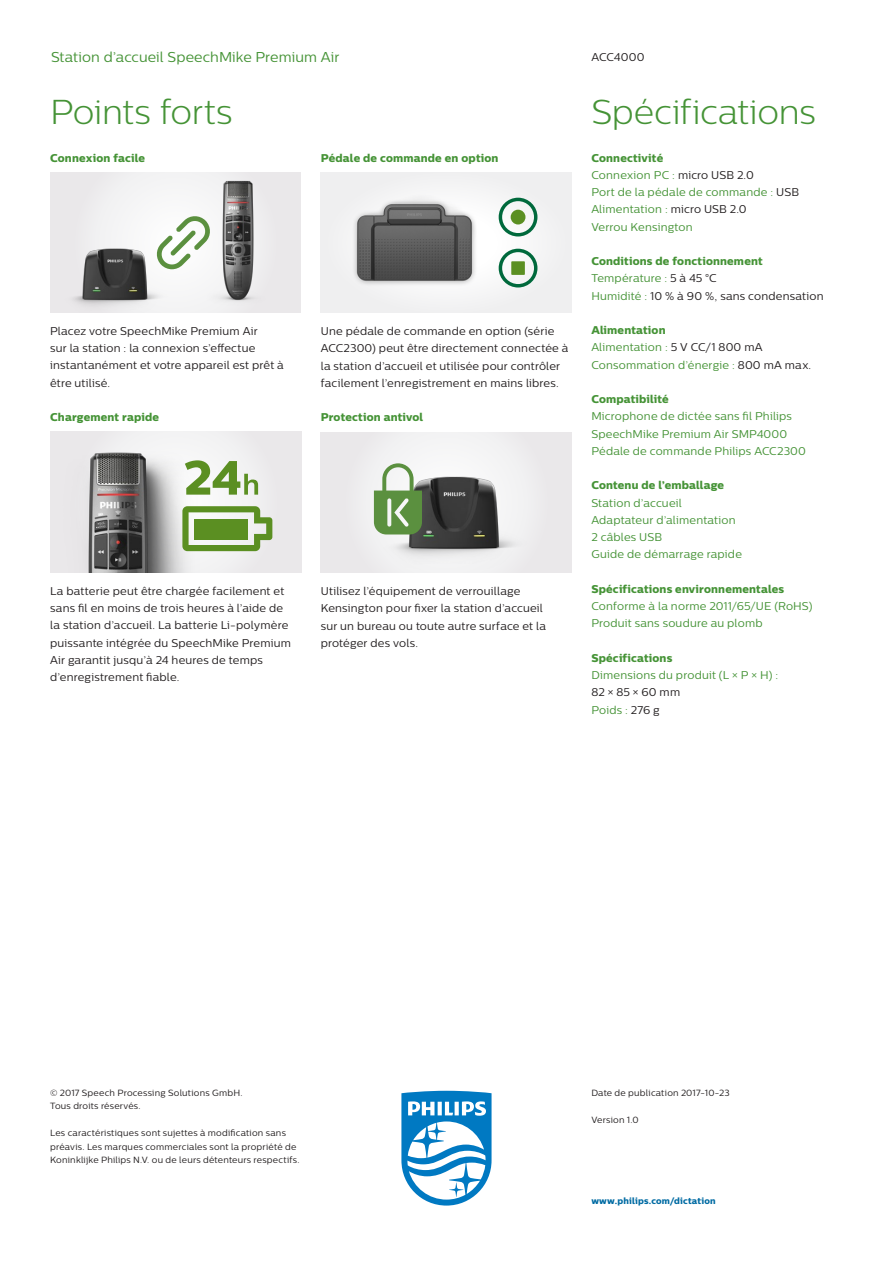
<style>
.page{position:relative;width:893px;height:1263px;background:#fff}
.page>*{position:absolute;margin:0;border:0;box-sizing:border-box;transform-origin:0 0}
.Specs___Highlights_h{font:300 34.5px "Centrale Sans";letter-spacing:-.01em;color:#459336}
.Product_name{font:14.25px "Centrale Sans";letter-spacing:.005em;color:#459336}
.Feature_text{font:11.25px/17.2px "Centrale Sans";letter-spacing:.015em;color:#231f20}
.Item_name{font:11.25px/17.2px "Centrale Sans";letter-spacing:.015em;color:#459336}
.Chapter_name{font:11.25px "Centrale Sans X Bold";letter-spacing:.015em;color:#459336}
.Feature_name{font:11.25px "Centrale Sans X Bold";letter-spacing:.015em;color:#459336}
.Item_name-2{font:11.25px "Centrale Sans";letter-spacing:.015em;color:#231f20}
.CNT{font:11.25px "Centrale Sans";color:#231f20}
.Copyright{font:9px/13.5px "Centrale Sans";letter-spacing:.025em;color:#231f20}
.Copyright-2{font:9px "Centrale Sans X Bold";letter-spacing:.02em;color:#006ba3}
.s1{color:#231f20}
.s2{color:#459336}
</style>
<div class="page">
<div style="left:50px;top:172px;width:250px;height:140px;background:linear-gradient(to right,#f0eff0,#efeeef)"></div>
<img style="left:71px;top:215px;width:112px;height:93px">
<img style="left:184px;top:180px;width:72px;height:121px">
<svg style="left:155px;top:215px;width:56px;height:54px"></svg>
<div style="left:50px;top:432px;width:251px;height:140px;background:#eae8ea"></div>
<img style="left:88px;top:444px;width:133px;height:128px">
<svg style="left:182px;top:506px;width:90px;height:45px"></svg>
<div style="left:195px;top:519px;width:53px;height:20px;background:#5b8f22"></div>
<svg style="left:185px;top:460px;width:73px;height:35px"></svg>
<svg style="left:401px;top:1091px;width:91px;height:114px"></svg>
<div style="left:321px;top:172px;width:251px;height:141px;background:#f0f0f1"></div>
<img style="left:355px;top:201px;width:127px;height:83px">
<svg style="left:499px;top:249px;width:38px;height:38px"></svg>
<div style="left:511px;top:261px;width:14px;height:14px;background:#5b8f22"></div>
<svg style="left:499px;top:198px;width:38px;height:38px"></svg>
<div style="left:511px;top:210px;width:14px;height:14px;background:#5b8f22;border-radius:50%"></div>
<div style="left:321px;top:432px;width:251px;height:140px;background:#eae8ea"></div>
<img style="left:383px;top:432px;width:135px;height:140px">
<svg style="left:374px;top:463px;width:48px;height:71px"></svg>
<p class="Product_name" style="left:51px;top:48px;width:290px">Station d’accueil SpeechMike Premium Air</p>
<p class="Specs___Highlights_h" style="left:50px;top:92px;width:184px">Points forts</p>
<p class="Feature_name" style="left:50px;top:151px;width:96px">Connexion facile</p>
<p class="Feature_name" style="left:321px;top:151px;width:179px">Pédale de commande en option</p>
<p class="Feature_text" style="left:50px;top:322px;width:235px">Placez votre SpeechMike Premium Air<br>sur la station : la connexion s’effectue instantanément et votre appareil est prêt à être utilisé.</p>
<p class="Feature_name" style="left:50px;top:410px;width:110px">Chargement rapide</p>
<p class="Feature_text" style="left:321px;top:322px;width:249px">Une pédale de commande en option (série ACC2300) peut être directement connectée à la station d’accueil et utilisée pour contrôler facilement l’enregistrement en mains libres.</p>
<p class="Feature_name" style="left:321px;top:410px;width:104px">Protection antivol</p>
<p class="Feature_text" style="left:50px;top:582px;width:242px">La batterie peut être chargée facilement et sans fil en moins de trois heures à l’aide de la station d’accueil. La batterie Li-polymère puissante intégrée du SpeechMike Premium Air garantit jusqu’à 24 heures de temps d’enregistrement fiable.</p>
<p class="Feature_text" style="left:321px;top:582px;width:227px">Utilisez l’équipement de verrouillage Kensington pour fixer la station d’accueil sur un bureau ou toute autre surface et la protéger des vols.</p>
<p class="CNT" style="left:591px;top:50px;width:55px">ACC4000</p>
<p class="Specs___Highlights_h" style="left:591px;top:92px;width:226px">Spécifications</p>
<p class="Chapter_name" style="left:591px;top:151px;width:73px">Connectivité</p>
<p class="Item_name" style="left:591px;top:166px;width:164px">Connexion PC : <span class="s1">micro USB 2.0</span></p>
<p class="Item_name" style="left:591px;top:183px;width:209px">Port de la pédale de commande : <span class="s1">USB</span></p>
<p class="Item_name" style="left:591px;top:201px;width:157px">Alimentation : <span class="s1">micro USB 2.0</span></p>
<p class="Item_name" style="left:591px;top:218px;width:103px">Verrou Kensington</p>
<p class="Chapter_name" style="left:591px;top:254px;width:173px">Conditions de fonctionnement</p>
<p class="Item_name" style="left:591px;top:270px;width:127px">Température : <span class="s1">5 à 45 °C</span></p>
<p class="Item_name-2" style="left:591px;top:289px;width:234px"><span class="s2">Humidité :</span> 10 % à 90 %, sans condensation</p>
<p class="Chapter_name" style="left:591px;top:323px;width:76px">Alimentation</p>
<p class="Item_name" style="left:591px;top:339px;width:173px">Alimentation : <span class="s1">5 V CC/1 800 mA</span></p>
<p class="Item_name" style="left:591px;top:356px;width:221px">Consommation d’énergie : <span class="s1">800 mA max.</span></p>
<p class="Chapter_name" style="left:591px;top:392px;width:79px">Compatibilité</p>
<p class="Item_name" style="left:591px;top:408px;width:202px">Microphone de dictée sans fil Philips<br>SpeechMike Premium Air SMP4000</p>
<p class="Item_name" style="left:591px;top:442px;width:216px">Pédale de commande Philips ACC2300</p>
<p class="Chapter_name" style="left:591px;top:478px;width:134px">Contenu de l’emballage</p>
<p class="Item_name" style="left:591px;top:494px;width:92px">Station d’accueil</p>
<p class="Item_name" style="left:591px;top:511px;width:146px">Adaptateur d’alimentation</p>
<p class="Item_name" style="left:591px;top:528px;width:72px">2 câbles USB</p>
<p class="Item_name" style="left:591px;top:546px;width:152px">Guide de démarrage rapide</p>
<p class="Chapter_name" style="left:591px;top:582px;width:194px">Spécifications environnementales</p>
<p class="Item_name" style="left:591px;top:597px;width:223px">Conforme à la norme 2011/65/UE (RoHS)</p>
<p class="Item_name" style="left:591px;top:615px;width:173px">Produit sans soudure au plomb</p>
<p class="Chapter_name" style="left:591px;top:651px;width:82px">Spécifications</p>
<p class="Item_name" style="left:591px;top:666px;width:188px">Dimensions du produit (L × P × H) :<br><span class="s1">82×85×60mm</span></p>
<p class="Item_name" style="left:591px;top:701px;width:70px">Poids : <span class="s1">276 g</span></p>
<p class="Copyright" style="left:50px;top:1085px;width:194px">© 2017 Speech Processing Solutions GmbH.<br>Tous droits réservés.</p>
<p class="Copyright" style="left:50px;top:1126px;width:251px">Les caractéristiques sont sujettes à modification sans préavis. Les marques commerciales sont la propriété de<br>Koninklijke Philips N.V. ou de leurs détenteurs respectifs.</p>
<p class="Copyright" style="left:591px;top:1085px;width:140px">Date de publication 2017-10-23</p>
<p class="Copyright" style="left:591px;top:1112px;width:49px">Version 1.0</p>
<p class="Copyright-2" style="left:591px;top:1195px;width:126px">www.philips.com/dictation</p>
</div>
